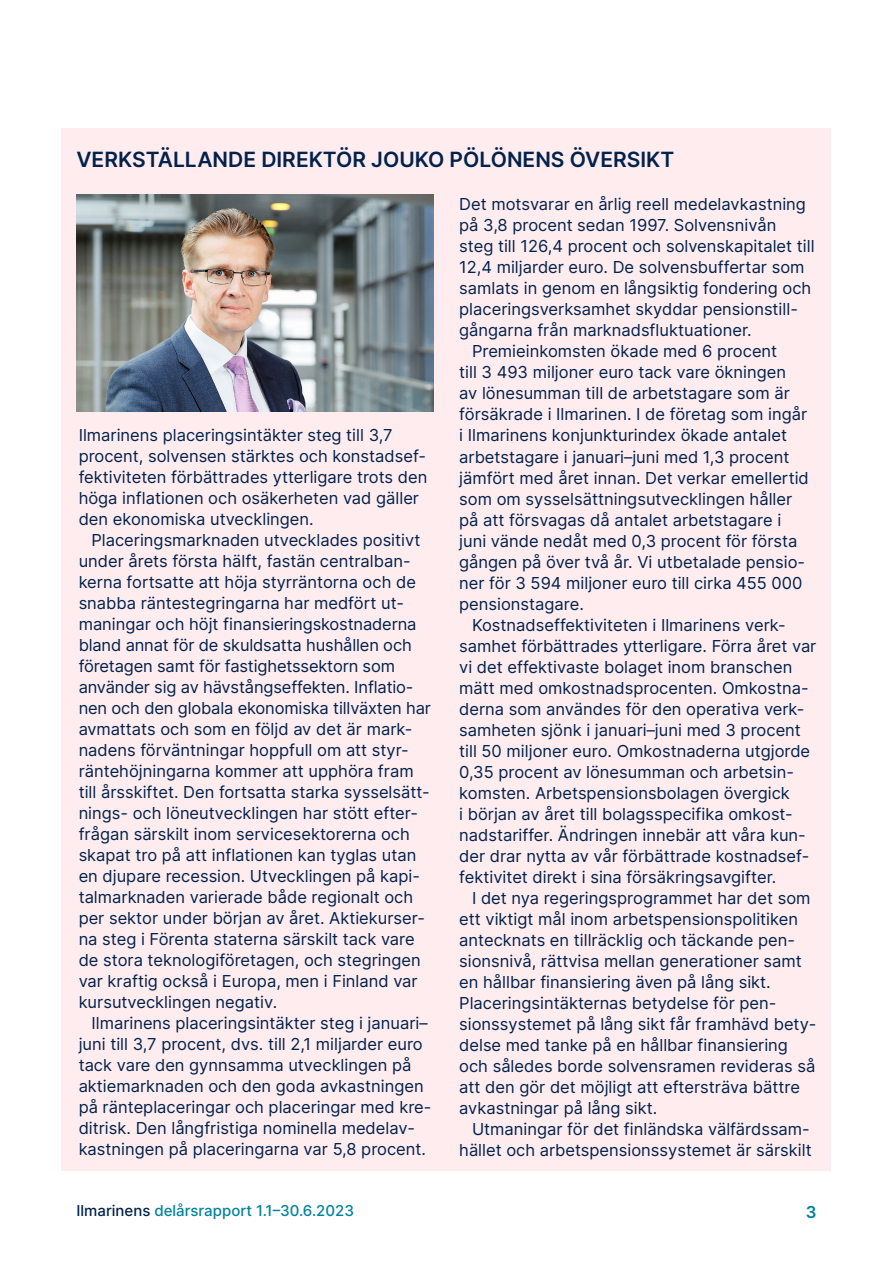
<style>
.page{position:relative;width:893px;height:1263px;background:#fff}
.page>*{position:absolute;margin:0;border:0;box-sizing:border-box;transform-origin:0 0}
.H4_-_Toimitusjohtaja{font:600 21px "Inter";color:#00224b}
.Leipis___3mm_sisenny{font:16.5px/21px "Inter";color:#00224b}
.t1{font:600 16.5px "Inter";color:#00839b}
.t2{font:500 15px "Inter";color:#00839b}
.s1{color:#00224b}
</style>
<div class="page">
<div style="left:62px;top:128px;width:769px;height:1042px;background:#ffecee"></div>
<img style="left:77px;top:194px;width:357px;height:217px">
<h4 class="H4_-_Toimitusjohtaja" style="left:76px;top:144px;width:599px">VERKSTÄLLANDE DIREKTÖR JOUKO PÖLÖNENS ÖVERSIKT</h4>
<p class="Leipis___3mm_sisenny" style="left:79px;top:424px;width:350px">Ilmarinens placeringsintäkter steg till 3,7 procent, solvensen stärktes och konstadsef&shy;fektiviteten förbättrades ytterligare trots den höga inflationen och osäkerheten vad gäller den ekonomiska utvecklingen.</p>
<p class="Leipis___3mm_sisenny" style="left:79px;top:529px;width:354px;text-indent:13px">Placeringsmarknaden utvecklades positivt under årets första hälft, fastän centralban&shy;kerna fortsatte att höja styrräntorna och de snabba räntestegringarna har medfört ut&shy;maningar och höjt finansieringskostnaderna bland annat för de skuldsatta hushållen och företagen samt för fastighetssektorn som använder sig av hävstångseffekten. Inflatio&shy;nen och den globala ekonomiska tillväxten har avmattats och som en följd av det är mark&shy;nadens förväntningar hoppfull om att styr&shy;räntehöjningarna kommer att upphöra fram till årsskiftet. Den fortsatta starka sysselsätt&shy;nings- och löneutvecklingen har stött efter&shy;frågan särskilt inom servicesektorerna och skapat tro på att inflationen kan tyglas utan en djupare recession. Utvecklingen på kapi&shy;talmarknaden varierade både regionalt och per sektor under början av året. Aktiekurser&shy;na steg i Förenta staterna särskilt tack vare de stora teknologiföretagen, och stegringen var kraftig också i Europa, men i Finland var kursutvecklingen negativ.</p>
<p class="Leipis___3mm_sisenny" style="left:79px;top:1012px;width:354px;text-indent:13px">Ilmarinens placeringsintäkter steg i januari– juni till 3,7 procent, dvs. till 2,1 miljarder euro tack vare den gynnsamma utvecklingen på aktiemarknaden och den goda avkastningen på ränteplaceringar och placeringar med kre&shy;ditrisk. Den långfristiga nominella medelav&shy;kastningen på placeringarna var 5,8 procent.</p>
<p class="Leipis___3mm_sisenny" style="left:459px;top:194px;width:357px">Det motsvarar en årlig reell medelavkastning på 3,8 procent sedan 1997. Solvensnivån steg till 126,4 procent och solvenskapitalet till 12,4 miljarder euro. De solvensbuffertar som samlats in genom en långsiktig fondering och placeringsverksamhet skyddar pensionstill&shy;gångarna från marknadsfluktuationer.</p>
<p class="Leipis___3mm_sisenny" style="left:459px;top:341px;width:351px;text-indent:13px">Premieinkomsten ökade med 6 procent<br>till 3 493 miljoner euro tack vare ökningen<br>av lönesumman till de arbetstagare som är försäkrade i Ilmarinen. I de företag som ingår i Ilmarinens konjunkturindex ökade antalet arbetstagare i januari–juni med 1,3 procent jämfört med året innan. Det verkar emellertid som om sysselsättningsutvecklingen håller på att försvagas då antalet arbetstagare i juni vände nedåt med 0,3 procent för första gången på över två år. Vi utbetalade pensio&shy;ner för 3 594 miljoner euro till cirka 455 000 pensionstagare.</p>
<p class="Leipis___3mm_sisenny" style="left:459px;top:614px;width:359px;text-indent:13px">Kostnadseffektiviteten i Ilmarinens verk&shy;samhet förbättrades ytterligare. Förra året var vi det effektivaste bolaget inom branschen mätt med omkostnadsprocenten. Omkostna&shy;derna som användes för den operativa verk&shy;samheten sjönk i januari–juni med 3 procent till 50 miljoner euro. Omkostnaderna utgjorde 0,35 procent av lönesumman och arbetsin&shy;komsten. Arbetspensionsbolagen övergick<br>i början av året till bolagsspecifika omkost&shy;nadstariffer. Ändringen innebär att våra kun&shy;der drar nytta av vår förbättrade kostnadsef&shy;fektivitet direkt i sina försäkringsavgifter.</p>
<p class="Leipis___3mm_sisenny" style="left:459px;top:887px;width:359px;text-indent:13px">I det nya regeringsprogrammet har det som ett viktigt mål inom arbetspensionspolitiken antecknats en tillräcklig och täckande pen&shy;sionsnivå, rättvisa mellan generationer samt en hållbar finansiering även på lång sikt.<br>Placeringsintäkternas betydelse för pen&shy;sionssystemet på lång sikt får framhävd bety&shy;delse med tanke på en hållbar finansiering och således borde solvensramen revideras så att den gör det möjligt att eftersträva bättre avkastningar på lång sikt.</p>
<p class="Leipis___3mm_sisenny" style="left:459px;top:1118px;width:354px;text-align:right">Utmaningar för det finländska välfärdssam&shy;hället och arbetspensionssystemet är särskilt</p>
<p class="t2" style="left:77px;top:1200px;width:279px"><span class="s1">Ilmarinens</span> delårsrapport 1.1–30.6.2023</p>
<p class="t1" style="left:806px;top:1200px;width:12px">3</p>
</div>
